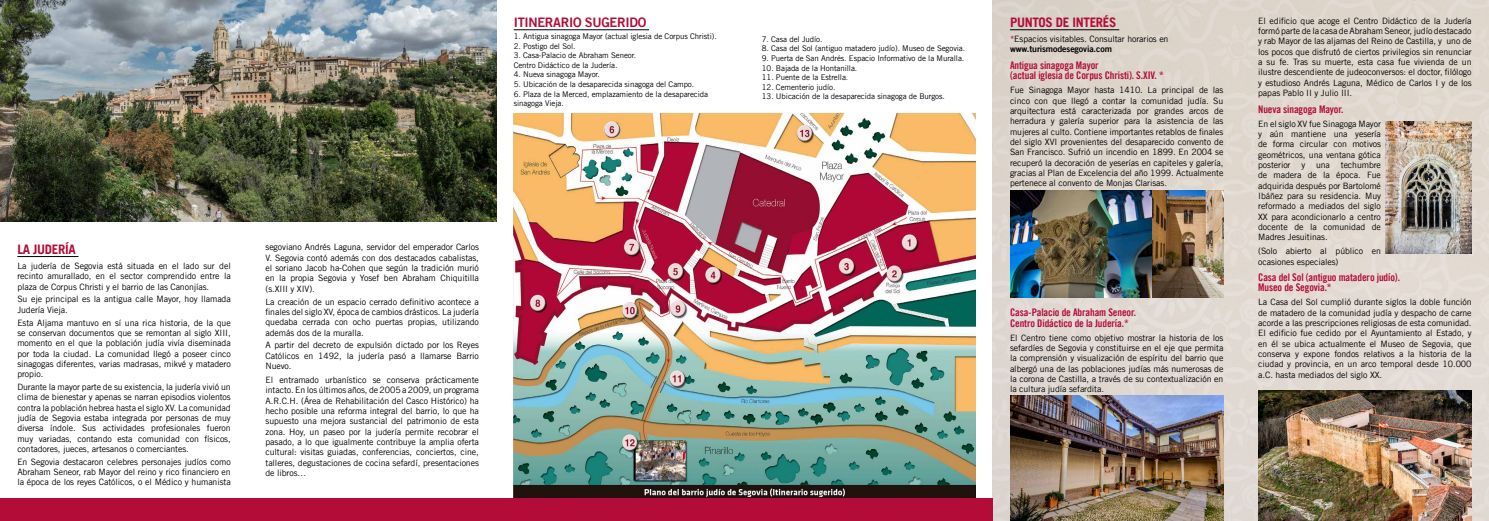
<style>
.page{position:relative;width:1489px;height:521px;background:#fff}
.page>*{position:absolute;margin:0;border:0;box-sizing:border-box;transform-origin:0 0}
.t1{font:700 13.12px "Trade Gothic LT";letter-spacing:-.025em;color:#b30c38}
.t2{font:13.12px "Trade Gothic LT Bold Two";letter-spacing:-.025em;color:#b30c38}
.t3{font:10.5px/10.3px "Trade Gothic LT Bold Cond Twenty";letter-spacing:-.01em;color:#b30c38}
.t4{font:8.75px/10.3px "Trade Gothic LT";letter-spacing:-.01em;color:#000;text-align:justify}
.t5{font:8.75px "Trade Gothic LT Bold Two";letter-spacing:-.01em;color:#000}
.t6{font:7.88px/9.6px "Trade Gothic LT";letter-spacing:-.01em;color:#000}
.s1{font-family:"Trade Gothic LT Bold Two";color:#b30c38}
</style>
<div class="page">
<img style="left:992px;top:0;width:496px;height:521px">
<img style="left:0;top:0;width:496px;height:222px">
<hr style="left:1009px;top:29px;width:110px;height:1px;background:#000">
<hr style="left:513px;top:29px;width:136px;height:1px;background:#000">
<img style="left:513px;top:113px;width:462px;height:385px">
<div style="left:0;top:498px;width:992px;height:23px;background:#b30c38"></div>
<hr style="left:17px;top:256px;width:61px;height:1px;background:#000">
<img style="left:1009px;top:190px;width:214px;height:108px">
<img style="left:1385px;top:121px;width:86px;height:133px">
<img style="left:1258px;top:391px;width:213px;height:130px">
<img style="left:1010px;top:396px;width:213px;height:125px">
<h1 class="t2" style="left:513px;top:14px;width:134px">ITINERARIO SUGERIDO</h1>
<p class="t6" style="left:513px;top:31px;width:205px">1. Antigua sinagoga Mayor (actual iglesia de Corpus Christi).</p>
<p class="t6" style="left:513px;top:41px;width:63px">2. Postigo del Sol.</p>
<p class="t6" style="left:513px;top:50px;width:124px">3. Casa-Palacio de Abraham Seneor.<br>Centro Didáctico de la Judería.</p>
<p class="t6" style="left:513px;top:70px;width:88px">4. Nueva sinagoga Mayor.</p>
<p class="t6" style="left:513px;top:79px;width:182px">5. Ubicación de la desaparecida sinagoga del Campo.</p>
<p class="t6" style="left:513px;top:89px;width:196px">6. Plaza de la Merced, emplazamiento de la desaparecida sinagoga Vieja.</p>
<h1 class="t1" style="left:17px;top:241px;width:60px">LA JUDERÍA</h1>
<p class="t4" style="left:17px;top:260px;width:215px">La judería de Segovia está situada en el lado sur del recinto amurallado, en el sector comprendido entre la plaza de Corpus Christi y el barrio de las Canonjías.</p>
<p class="t4" style="left:17px;top:294px;width:215px">Su eje principal es la antigua calle Mayor, hoy llamada<br>Judería Vieja.</p>
<p class="t4" style="left:17px;top:317px;width:215px">Esta Aljama mantuvo en sí una rica historia, de la que se conservan documentos que se remontan al siglo XIII, momento en el que la población judía vivía diseminada por toda la ciudad. La comunidad llegó a poseer cinco sinagogas diferentes, varias madrasas, mikvé y matadero propio.</p>
<p class="t4" style="left:17px;top:381px;width:215px">Durante la mayor parte de su existencia, la judería vivió un clima de bienestar y apenas se narran episodios violentos contra la población hebrea hasta el siglo XV. La comunidad judía de Segovia estaba integrada por personas de muy diversa índole. Sus actividades profesionales fueron muy variadas, contando esta comunidad con físicos, contadores, jueces, artesanos o comerciantes.</p>
<p class="t4" style="left:17px;top:456px;width:215px">En Segovia destacaron celebres personajes judíos como Abraham Seneor, rab Mayor del reino y rico financiero en la época de los reyes Católicos, o el Médico y humanista</p>
<p class="t4" style="left:265px;top:242px;width:215px">segoviano Andrés Laguna, servidor del emperador Carlos V. Segovia contó además con dos destacados cabalistas, el soriano Jacob ha-Cohen que según la tradición murió en la propia Segovia y Yosef ben Abraham Chiquitilla (s.XIII y XIV).</p>
<p class="t4" style="left:265px;top:296px;width:215px">La creación de un espacio cerrado definitivo acontece a finales del siglo XV, época de cambios drásticos. La judería quedaba cerrada con ocho puertas propias, utilizando además dos de la muralla.</p>
<p class="t4" style="left:265px;top:340px;width:215px">A partir del decreto de expulsión dictado por los Reyes Católicos en 1492, la judería pasó a llamarse Barrio Nuevo.</p>
<p class="t4" style="left:265px;top:375px;width:215px">El entramado urbanístico se conserva prácticamente intacto. En los últimos años, de 2005 a 2009, un programa A.R.C.H. (Área de Rehabilitación del Casco Histórico) ha hecho posible una reforma integral del barrio, lo que ha supuesto una mejora sustancial del patrimonio de esta zona. Hoy, un paseo por la judería permite recobrar el pasado, a lo que igualmente contribuye la amplia oferta cultural: visitas guiadas, conferencias, conciertos, cine, talleres, degustaciones de cocina sefardí, presentaciones de libros…</p>
<p class="t6" style="left:761px;top:34px;width:62px">7. Casa del Judío.</p>
<p class="t6" style="left:761px;top:44px;width:205px">8. Casa del Sol (antiguo matadero judío). Museo de Segovia.</p>
<p class="t6" style="left:761px;top:53px;width:204px">9. Puerta de San Andrés. Espacio Informativo de la Muralla.</p>
<p class="t6" style="left:761px;top:63px;width:97px">10. Bajada de la Hontanilla.</p>
<p class="t6" style="left:761px;top:72px;width:88px">11. Puente de la Estrella.</p>
<p class="t6" style="left:761px;top:82px;width:75px">12. Cementerio judío.</p>
<p class="t6" style="left:761px;top:92px;width:184px">13. Ubicación de la desaparecida sinagoga de Burgos.</p>
<h1 class="t1" style="left:1009px;top:14px;width:108px">PUNTOS DE INTERÉS</h1>
<p class="t4" style="left:1009px;top:34px;width:160px"><span class="s1">*</span>Espacios visitables. Consultar horarios en</p>
<p class="t5" style="left:1009px;top:44px;width:104px">www.turismodesegovia.com</p>
<p class="t3" style="left:1009px;top:60px;width:155px">Antigua sinagoga Mayor<br>(actual iglesia de Corpus Christi). S.XIV. *</p>
<p class="t4" style="left:1009px;top:85px;width:215px">Fue Sinagoga Mayor hasta 1410. La principal de las cinco con que llegó a contar la comunidad judía. Su arquitectura está caracterizada por grandes arcos de herradura y galería superior para la asistencia de las mujeres al culto. Contiene importantes retablos de finales del siglo XVI provenientes del desaparecido convento de San Francisco. Sufrió un incendio en 1899. En 2004 se recuperó la decoración de yeserías en capiteles y galería, gracias al Plan de Excelencia del año 1999. Actualmente pertenece al convento de Monjas Clarisas.</p>
<p class="t3" style="left:1009px;top:307px;width:128px">Casa-Palacio de Abraham Seneor.<br>Centro Didáctico de la Judería.*</p>
<p class="t4" style="left:1009px;top:332px;width:215px">El Centro tiene como objetivo mostrar la historia de los sefardíes de Segovia y constituirse en el eje que permita la comprensión y visualización de espíritu del barrio que albergó una de las poblaciones judías más numerosas de la corona de Castilla, a través de su contextualización en la cultura judía sefardita.</p>
<p class="t4" style="left:1258px;top:15px;width:215px">El edificio que acoge el Centro Didáctico de la Judería formó parte de la casa de Abraham Seneor, judío destacado y rab Mayor de las aljamas del Reino de Castilla, y uno de los pocos que disfrutó de ciertos privilegios sin renunciar a su fe. Tras su muerte, esta casa fue vivienda de un ilustre descendiente de judeoconversos: el doctor, filólogo y estudioso Andrés Laguna, Médico de Carlos I y de los papas Pablo II y Julio III.</p>
<p class="t3" style="left:1258px;top:103px;width:87px">Nueva sinagoga Mayor.</p>
<p class="t4" style="left:1258px;top:118px;width:124px">En el siglo XV fue Sinagoga Mayor y aún mantiene una yesería de forma circular con motivos geométricos, una ventana gótica posterior y una techumbre de madera de la época. Fue adquirida después por Bartolomé Ibáñez para su residencia. Muy reformado a mediados del siglo XX para acondicionarlo a centro docente de la comunidad de Madres Jesuitinas.</p>
<p class="t4" style="left:1258px;top:246px;width:124px">(Solo abierto al público en ocasiones especiales)</p>
<p class="t3" style="left:1258px;top:272px;width:143px">Casa del Sol (antiguo matadero judío).<br>Museo de Segovia.*</p>
<p class="t4" style="left:1258px;top:297px;width:215px">La Casa del Sol cumplió durante siglos la doble función de matadero de la comunidad judía y despacho de carne acorde a las prescripciones religiosas de esta comunidad.<br>El edificio fue cedido por el Ayuntamiento al Estado, y en él se ubica actualmente el Museo de Segovia, que conserva y expone fondos relativos a la historia de la ciudad y provincia, en un arco temporal desde 10.000 a.C. hasta mediados del siglo XX.</p>
</div>
